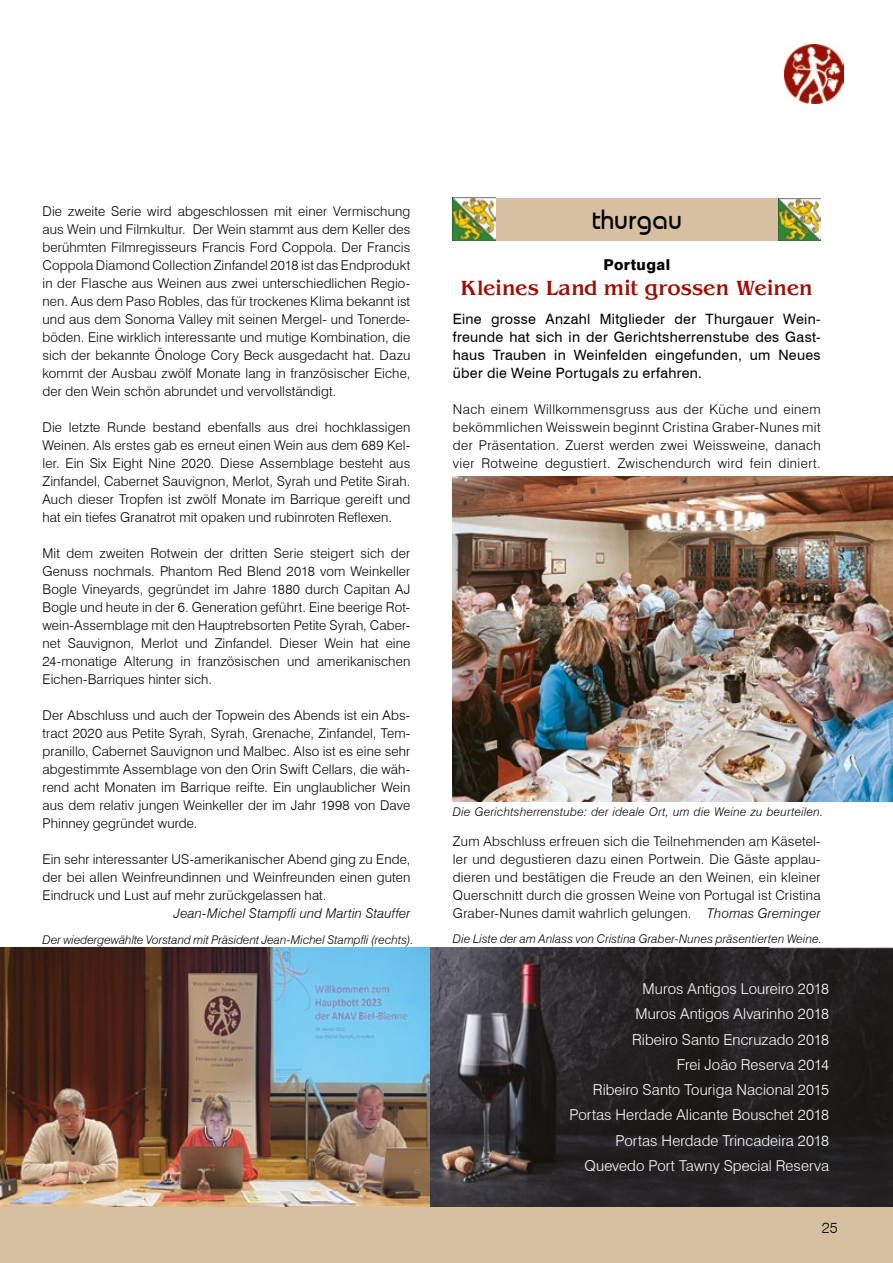
<style>
.page{position:relative;width:893px;height:1263px;background:#fff}
.page>*{position:absolute;margin:0;border:0;box-sizing:border-box;transform-origin:0 0}
.t1{font:27px "Dyname SSK";letter-spacing:.01em;color:#000}
.Corps_de_texte{font:700 21px "Wand SSK";letter-spacing:-.005em;color:#9c1006}
.Corps_de_texte-2{font:300 15px "Swiss 721 BT";letter-spacing:.005em;color:#fff}
.Corps_de_texte-3{font:800 15px "Swiss 721 BT";letter-spacing:.025em;color:#000}
.t2{font:300 15px "Swiss 721 BT";color:#000}
.Corps_de_texte-4{font:14.25px/18px "Swiss 721 BT";letter-spacing:.02em;color:#000;text-align:justify}
.Corps_de_texte-5{font:300 13.5px/18px "Swiss 721 BT";letter-spacing:.01em;color:#000;text-align:justify}
.Corps_de_texte-6{font:italic 300 13.5px "Swiss 721 BT";letter-spacing:.01em;color:#000}
.Corps_de_texte-7{font:italic 300 12px "Swiss 721 BT";letter-spacing:.01em;color:#000}
.s1{font-style:italic}
</style>
<div class="page">
<div style="left:0;top:1206px;width:893px;height:57px;background:#d7c0a2"></div>
<img style="left:784px;top:44px;width:59px;height:59px">
<img style="left:0;top:947px;width:893px;height:259px">
<img style="left:453px;top:477px;width:440px;height:325px">
<div style="left:453px;top:198px;width:368px;height:43px;background:#d7c0a2"></div>
<img style="left:453px;top:198px;width:42px;height:43px">
<img style="left:778px;top:198px;width:42px;height:43px">
<p class="Corps_de_texte-5" style="left:43px;top:202px;width:369px">Die zweite Serie wird abgeschlossen mit einer Vermischung aus Wein und Filmkultur. Der Wein stammt aus dem Keller des berühmten Filmregisseurs Francis Ford Coppola. Der Francis Coppola Diamond Collection Zinfandel 2018 ist das Endprodukt in der Flasche aus Weinen aus zwei unterschiedlichen Regio&shy;nen. Aus dem Paso Robles, das für trockenes Klima bekannt ist und aus dem Sonoma Valley mit seinen Mergel- und Tonerde&shy;böden. Eine wirklich interessante und mutige Kombination, die sich der bekannte Önologe Cory Beck ausgedacht hat. Dazu kommt der Ausbau zwölf Monate lang in französischer Eiche, der den Wein schön abrundet und vervollständigt.</p>
<p class="Corps_de_texte-5" style="left:43px;top:418px;width:369px">Die letzte Runde bestand ebenfalls aus drei hochklassigen Weinen. Als erstes gab es erneut einen Wein aus dem 689 Kel&shy;ler. Ein Six Eight Nine 2020. Diese Assemblage besteht aus Zinfandel, Cabernet Sauvignon, Merlot, Syrah und Petite Sirah.<br>Auch dieser Tropfen ist zwölf Monate im Barrique gereift und hat ein tiefes Granatrot mit opaken und rubinroten Reflexen.</p>
<p class="Corps_de_texte-5" style="left:43px;top:544px;width:369px">Mit dem zweiten Rotwein der dritten Serie steigert sich der Genuss nochmals. Phantom Red Blend 2018 vom Weinkeller Bogle Vineyards, gegründet im Jahre 1880 durch Capitan AJ Bogle und heute in der 6. Generation geführt. Eine beerige Rot&shy;wein-Assemblage mit den Hauptrebsorten Petite Syrah, Caber&shy;net Sauvignon, Merlot und Zinfandel. Dieser Wein hat eine 24-monatige Alterung in französischen und amerikanischen Eichen-Barriques hinter sich.</p>
<p class="Corps_de_texte-5" style="left:43px;top:706px;width:369px">Der Abschluss und auch der Topwein des Abends ist ein Abs&shy;tract 2020 aus Petite Syrah, Syrah, Grenache, Zinfandel, Tem&shy;pranillo, Cabernet Sauvignon und Malbec. Also ist es eine sehr abgestimmte Assemblage von den Orin Swift Cellars, die wäh&shy;rend acht Monaten im Barrique reifte. Ein unglaublicher Wein aus dem relativ jungen Weinkeller der im Jahr 1998 von Dave Phinney gegründet wurde.</p>
<p class="Corps_de_texte-5" style="left:43px;top:850px;width:369px">Ein sehr interessanter US-amerikanischer Abend ging zu Ende, der bei allen Weinfreundinnen und Weinfreunden einen guten Eindruck und Lust auf mehr zurückgelassen hat.</p>
<p class="Corps_de_texte-6" style="left:174px;top:905px;width:238px">Jean-Michel Stampfli und Martin Stauffer</p>
<p class="t1" style="left:592px;top:203px;width:92px">thurgau</p>
<p class="Corps_de_texte-3" style="left:603px;top:255px;width:68px">Portugal</p>
<p class="Corps_de_texte" style="left:461px;top:276px;width:353px">Kleines Land mit grossen Weinen</p>
<p class="Corps_de_texte-4" style="left:453px;top:309px;width:369px">Eine grosse Anzahl Mitglieder der Thurgauer Wein&shy;freunde hat sich in der Gerichtsherrenstube des Gast&shy;haus Trauben in Weinfelden eingefunden, um Neues über die Weine Portugals zu erfahren.</p>
<p class="Corps_de_texte-5" style="left:453px;top:400px;width:369px">Nach einem Willkommensgruss aus der Küche und einem bekömmlichen Weisswein beginnt Cristina Graber-Nunes mit der Präsentation. Zuerst werden zwei Weissweine, danach vier Rotweine degustiert. Zwischendurch wird fein diniert.</p>
<p class="Corps_de_texte-7" style="left:453px;top:804px;width:372px">Die Gerichtsherrenstube: der ideale Ort, um die Weine zu beurteilen.</p>
<p class="Corps_de_texte-5" style="left:453px;top:832px;width:369px">Zum Abschluss erfreuen sich die Teilnehmenden am Käsetel&shy;ler und degustieren dazu einen Portwein. Die Gäste applau&shy;dieren und bestätigen die Freude an den Weinen, ein kleiner Querschnitt durch die grossen Weine von Portugal ist Cristina Graber-Nunes damit wahrlich gelungen. <span class="s1">Thomas Greminger</span></p>
<p class="Corps_de_texte-7" style="left:43px;top:932px;width:372px">Der wiedergewählte Vorstand mit Präsident Jean-Michel Stampfli (rechts).</p>
<p class="Corps_de_texte-7" style="left:453px;top:931px;width:371px">Die Liste der am Anlass von Cristina Graber-Nunes präsentierten Weine.</p>
<p class="Corps_de_texte-2" style="left:643px;top:979px;width:188px">Muros Antigos Loureiro 2018</p>
<p class="Corps_de_texte-2" style="left:635px;top:1005px;width:195px">Muros Antigos Alvarinho 2018</p>
<p class="Corps_de_texte-2" style="left:632px;top:1030px;width:199px">Ribeiro Santo Encruzado 2018</p>
<p class="Corps_de_texte-2" style="left:677px;top:1055px;width:154px">Frei João Reserva 2014</p>
<p class="Corps_de_texte-2" style="left:593px;top:1080px;width:238px">Ribeiro Santo Touriga Nacional 2015</p>
<p class="Corps_de_texte-2" style="left:569px;top:1106px;width:261px">Portas Herdade Alicante Bouschet 2018</p>
<p class="Corps_de_texte-2" style="left:615px;top:1131px;width:215px">Portas Herdade Trincadeira 2018</p>
<p class="Corps_de_texte-2" style="left:585px;top:1156px;width:246px">Quevedo Port Tawny Special Reserva</p>
<p class="t2" style="left:822px;top:1219px;width:17px">25</p>
</div>
